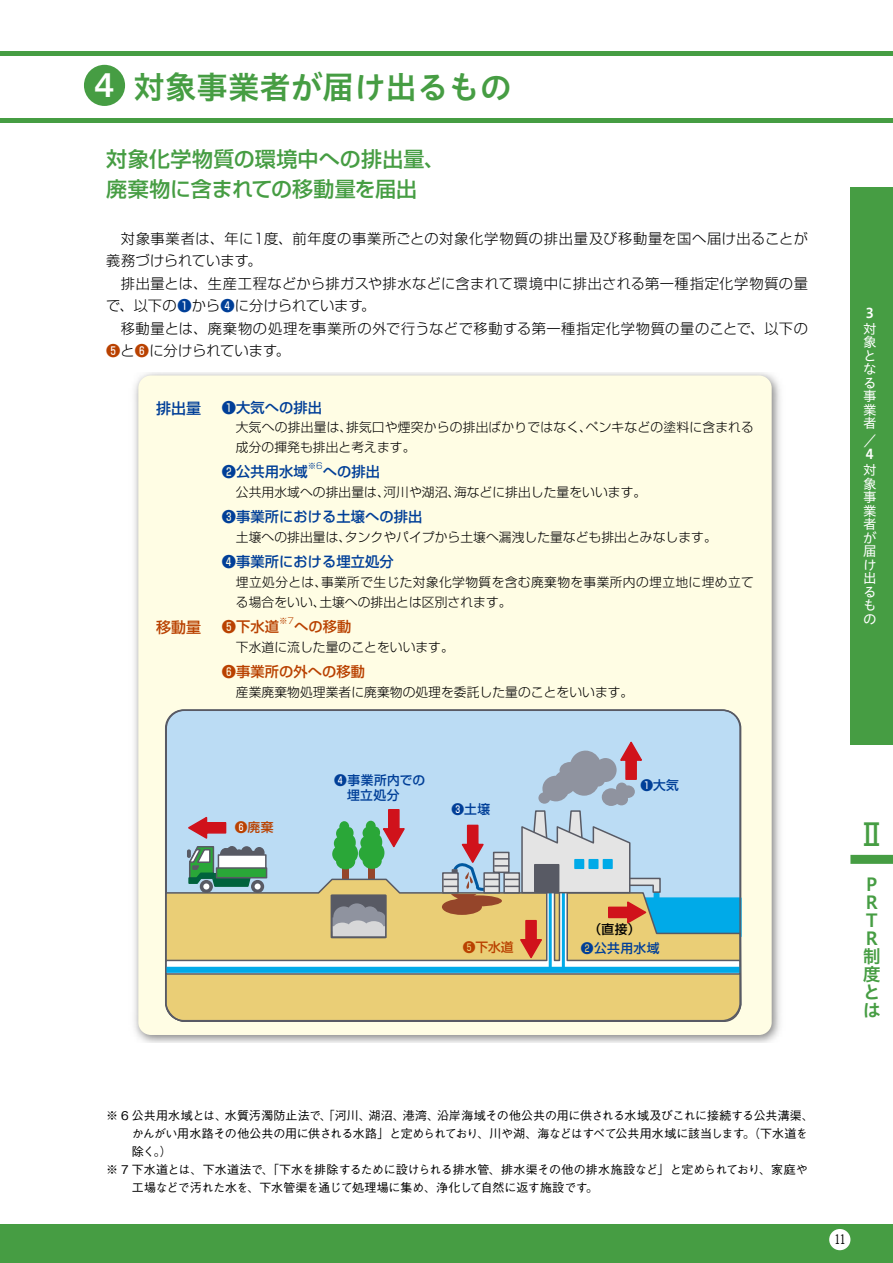
<style>
.page{position:relative;width:893px;height:1263px;background:#fff}
.page>*{position:absolute;margin:0;border:0;box-sizing:border-box;transform-origin:0 0}
.t1{font:31.5px "Hiragino UD Sans Std W6";color:#469d43}
.t2{font:500 30px "Gothic MB101 Pro";color:#469d43;scale:.9 1}
.t3{font:500 21px/30px "Shin Go Pro";letter-spacing:.005em;color:#469d43}
.t4{font:18px/18px "Hiragino UD Sans Std W6";color:#469d43}
.t5{font:500 15px "Shin Go Pr 5";color:#003f98}
.t6{font:500 15px "Shin Go Pr 5";color:#b94100}
.t7{font:300 14.25px/22.5px "Shin Go Pro";letter-spacing:.03em;color:#000}
.t8{font:500 14.25px "Shin Go Pr 5";letter-spacing:.005em;color:#003f98}
.t9{font:500 14.25px "Shin Go Pr 5";letter-spacing:.005em;color:#b94100}
.t10{font:13.5px/13.5px "Hiragino UD Sans Std W4";color:#fff}
.t11{font:13.5px "Hiragino UD Sans Std W6";color:#fff}
.t12{font:13.2px "Trade Gothic Cond Eighteen";color:#000}
.t13{font:300 12.75px/19.5px "Shin Go Pr 5";letter-spacing:.005em;color:#000}
.t14{font:300 12.75px/19.5px "Shin Go Pr 5";letter-spacing:.03em;color:#000}
.t15{font:500 12.75px/15px "Shin Go Pr 5";letter-spacing:.04em;color:#003f98}
.t16{font:500 12.75px "Shin Go Pr 5";color:#b94100}
.t17{font:500 12.75px "Shin Go Pr 5";color:#000}
.t18{font:500 12px "Gothic BBB Pro";letter-spacing:-.02em;color:#000}
.t19{font:500 12px "Gothic BBB Pro";color:#000}
.t20{font:300 8.55px "Shin Go Pr 5";color:#003f98}
.t21{font:300 8.55px "Shin Go Pr 5";color:#b94100}
.s1{font-family:"Trade Gothic Bold Two";font-size:32.85px;color:#fff}
.s2{font-weight:500;color:#003f98}
.s3{font-weight:500;color:#b94100}
</style>
<div class="page">
<div style="left:0;top:1225px;width:893px;height:38px;background:#469d43"></div>
<div style="left:850px;top:855px;width:43px;height:9px;background:#469d43"></div>
<div style="left:829px;top:1229px;width:21px;height:21px;background:#fff;border-radius:50%"></div>
<hr style="left:0;top:51px;width:893px;height:4px;background:#469d43">
<div style="left:84px;top:65px;width:41px;height:41px;background:#469d43;border-radius:50%"></div>
<div style="left:0;top:118px;width:893px;height:5px;background:#469d43"></div>
<div style="left:850px;top:187px;width:43px;height:557px;background:#469d43"></div>
<img style="left:134px;top:372px;width:647px;height:670px">
<div style="left:138px;top:375px;width:634px;height:660px;background:#fffde4;border-radius:13px"></div>
<div style="left:166px;top:710px;width:575px;height:311px;background:#bbdcf4;border-radius:18px"></div>
<div style="left:218px;top:854px;width:49px;height:23px;border:2px solid #585a64"></div>
<div style="left:216px;top:867px;width:51px;height:11px;border:2px solid #585a64"></div>
<svg style="left:187px;top:816px;width:78px;height:62px"></svg>
<div style="left:368px;top:862px;width:7px;height:19px;background:#95452a"></div>
<div style="left:342px;top:863px;width:6px;height:19px;background:#95452a"></div>
<svg style="left:332px;top:809px;width:73px;height:60px"></svg>
<svg style="left:165px;top:878px;width:577px;height:144px;background:#dfca7d"></svg>
<svg style="left:168px;top:886px;width:574px;height:89px"></svg>
<div style="left:442px;top:872px;width:17px;height:21px;border:2px solid #585a64"></div>
<svg style="left:168px;top:890px;width:570px;height:83px;background:#b2c39f"></svg>
<svg style="left:443px;top:741px;width:218px;height:219px"></svg>
<div style="left:535px;top:865px;width:24px;height:26px;background:#585a64"></div>
<div style="left:534px;top:864px;width:25px;height:28px;border:2px solid #585a64"></div>
<div style="left:589px;top:860px;width:9px;height:8px;background:#00aae8"></div>
<div style="left:588px;top:859px;width:10px;height:10px;border:2px solid #00aae8"></div>
<div style="left:603px;top:860px;width:9px;height:8px;background:#00aae8"></div>
<div style="left:603px;top:859px;width:10px;height:10px;border:2px solid #00aae8"></div>
<div style="left:575px;top:860px;width:8px;height:8px;background:#00aae8"></div>
<div style="left:574px;top:859px;width:10px;height:10px;border:2px solid #00aae8"></div>
<div style="left:165px;top:709px;width:576px;height:312px;border:2px solid #585a64;border-radius:18px"></div>
<div style="left:452px;top:804px;width:11px;height:10px;background:#fff;border-radius:50%"></div>
<div style="left:335px;top:774px;width:11px;height:11px;background:#fff;border-radius:50%"></div>
<div style="left:236px;top:821px;width:11px;height:11px;background:#fff;border-radius:50%"></div>
<div style="left:642px;top:781px;width:9px;height:9px;background:#fff;border-radius:50%"></div>
<h1 class="t1" style="left:94px;top:63px;width:419px"><span class="s1">4</span> 対象事業者が届け出るもの</h1>
<h3 class="t3" style="left:106px;top:142px;width:340px">対象化学物質の環境中への排出量、廃棄物に含まれての移動量を届出</h3>
<p class="t7" style="left:106px;top:225px;width:703px">　対象事業者は、年に１度、前年度の事業所ごとの対象化学物質の排出量及び移動量を国へ届け出ることが義務づけられています。<br>　排出量とは、生産工程などから排ガスや排水などに含まれて環境中に排出される第一種指定化学物質の量で、以下の<span class="s2">❶</span>から<span class="s2">❹</span>に分けられています。<br>　移動量とは、廃棄物の処理を事業所の外で行うなどで移動する第一種指定化学物質の量のことで、以下の<span class="s3">❺</span>と<span class="s3">❻</span>に分けられています。</p>
<p class="t5" style="left:156px;top:396px;width:47px">排出量</p>
<p class="t6" style="left:156px;top:615px;width:47px">移動量</p>
<p class="t8" style="left:222px;top:396px;width:102px">❶大気への排出</p>
<p class="t13" style="left:236px;top:417px;width:520px">大気への排出量は、排気口や煙突からの排出ばかりではなく、ペンキなどの塗料に含まれる成分の揮発も排出と考えます。</p>
<p class="t8" style="left:222px;top:460px;width:87px">❷公共用水域</p>
<p class="t20" style="left:308px;top:459px;width:17px">※6</p>
<p class="t8" style="left:323px;top:460px;width:59px">への排出</p>
<p class="t13" style="left:236px;top:481px;width:412px">公共用水域への排出量は、河川や湖沼、海などに排出した量をいいます。</p>
<p class="t8" style="left:222px;top:505px;width:202px">❸事業所における土壌への排出</p>
<p class="t13" style="left:236px;top:526px;width:482px">土壌への排出量は、タンクやパイプから土壌へ漏洩した量なども排出とみなします。</p>
<p class="t8" style="left:222px;top:550px;width:173px">❹事業所における埋立処分</p>
<p class="t14" style="left:236px;top:571px;width:519px">埋立処分とは、事業所で生じた対象化学物質を含む廃棄物を事業所内の埋立地に埋め立てる場合をいい、土壌への排出とは区別されます。</p>
<p class="t9" style="left:222px;top:615px;width:59px">❺下水道</p>
<p class="t21" style="left:279px;top:613px;width:17px">※7</p>
<p class="t9" style="left:294px;top:615px;width:59px">への移動</p>
<p class="t13" style="left:236px;top:636px;width:219px">下水道に流した量のことをいいます。</p>
<p class="t9" style="left:222px;top:660px;width:145px">❻事業所の外への移動</p>
<p class="t13" style="left:236px;top:681px;width:399px">産業廃棄物処理業者に廃棄物の処理を委託した量のことをいいます。</p>
<p class="t16" style="left:235px;top:816px;width:40px">❻廃棄</p>
<p class="t15" style="left:334px;top:771px;width:93px">❹事業所内での　埋立処分</p>
<p class="t15" style="left:451px;top:800px;width:40px">❸土壌</p>
<p class="t15" style="left:640px;top:776px;width:40px">❶大気</p>
<p class="t16" style="left:463px;top:937px;width:52px">❺下水道</p>
<p class="t17" style="left:589px;top:919px;width:53px">（直接）</p>
<p class="t15" style="left:581px;top:939px;width:80px">❷公共用水域</p>
<p class="t11" style="left:863px;top:302px;width:15px">３</p>
<p class="t10" style="left:863px;top:321px;width:14px">対象となる事業者</p>
<p class="t10" style="left:863px;top:433px;width:14px">／</p>
<p class="t11" style="left:863px;top:444px;width:15px">４</p>
<p class="t10" style="left:863px;top:463px;width:15px">対象事業者が届け出るもの</p>
<h2 class="t2" style="left:858px;top:810px;width:31px">Ⅱ</h2>
<p class="t4" style="left:863px;top:874px;width:19px">Ｐ<br>Ｒ<br>Ｔ<br>Ｒ制度とは</p>
<p class="t19" style="left:106px;top:1105px;width:709px">※ 6 公共用水域とは、水質汚濁防止法で、「河川、湖沼、港湾、沿岸海域その他公共の用に供される水域及びこれに接続する公共溝渠、</p>
<p class="t18" style="left:132px;top:1123px;width:678px">かんがい用水路その他公共の用に供される水路」と定められており、川や湖、海などはすべて公共用水域に該当します。（下水道を</p>
<p class="t18" style="left:132px;top:1141px;width:42px">除く。）</p>
<p class="t18" style="left:106px;top:1159px;width:703px">※ 7 下水道とは、下水道法で、「下水を排除するために設けられる排水管、排水渠その他の排水施設など」と定められており、家庭や</p>
<p class="t18" style="left:132px;top:1177px;width:468px">工場などで汚れた水を、下水管渠を通じて処理場に集め、浄化して自然に返す施設です。</p>
<p class="t12" style="left:834px;top:1232px;width:13px">11</p>
</div>
